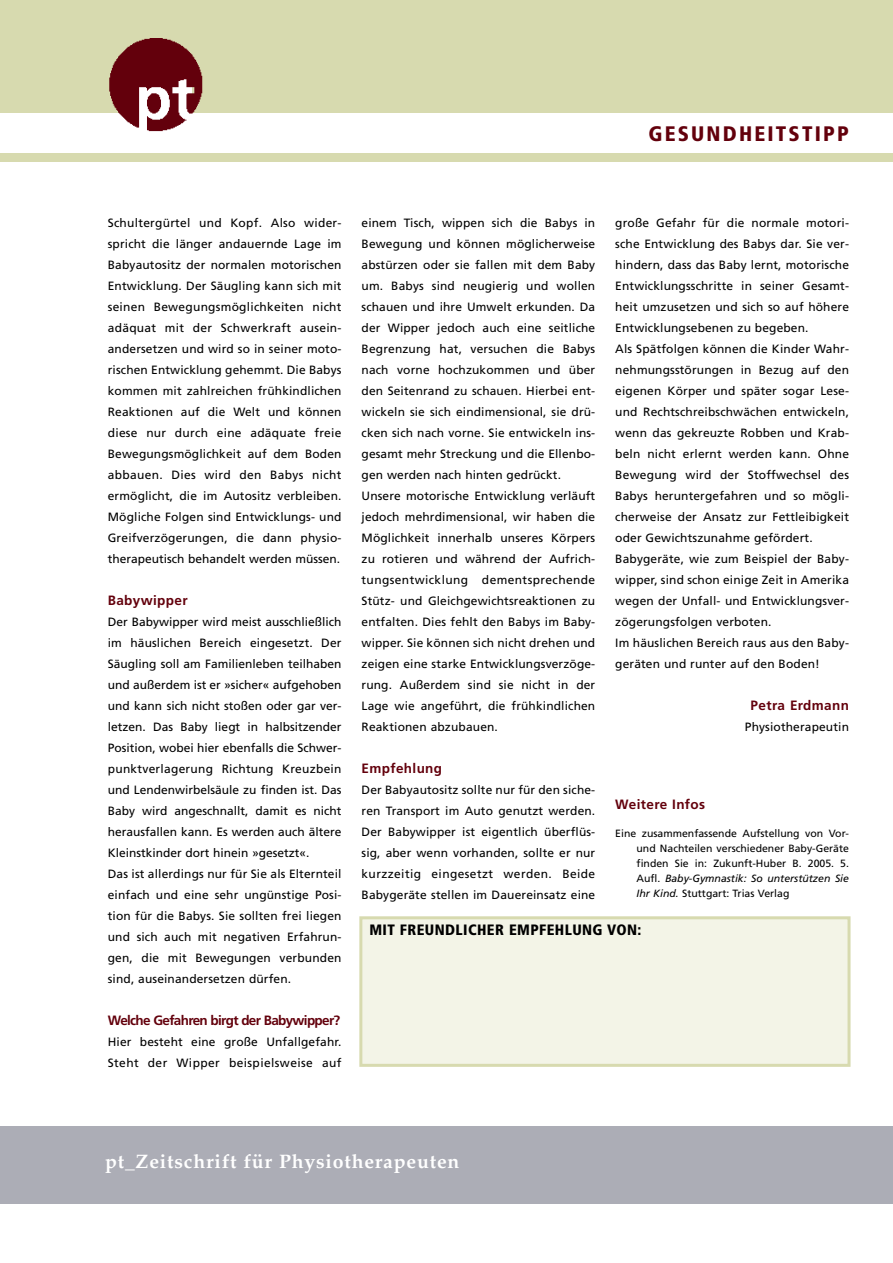
<style>
.page{position:relative;width:893px;height:1263px;background:#fff}
.page>*{position:absolute;margin:0;border:0;box-sizing:border-box;transform-origin:0 0}
.t1{font:900 condensed 21px "Frutiger";letter-spacing:.105em;color:#63000c}
.t2{font:700 19.5px "Palatino LT";letter-spacing:.04em;color:#fff}
.t3{font:900 condensed 15px "Frutiger";letter-spacing:.025em;color:#000}
.t4{font:700 13.5px "Frutiger";letter-spacing:.03em;color:#63000c}
.t5{font:700 13.5px "Frutiger";letter-spacing:-.05em;color:#63000c}
.t6{font:12px/21px "Frutiger";letter-spacing:.01em;color:#000}
.t7{font:10.5px/15px "Frutiger";color:#000;text-align:justify}
.s1{font-style:italic}
</style>
<div class="page">
<div style="left:0;top:0;width:892px;height:162px;background:#d7daaf"></div>
<div style="left:0;top:113px;width:892px;height:40px;background:#fff"></div>
<div style="left:0;top:1126px;width:892px;height:77px;background:#acadb6"></div>
<div style="left:362px;top:919px;width:485px;height:145px;background:#f3f4e7"></div>
<div style="left:359px;top:916px;width:491px;height:151px;border:3px solid #d7daaf"></div>
<img style="left:109px;top:39px;width:93px;height:93px">
<h1 class="t1" style="left:648px;top:125px;width:202px">GESUNDHEITSTIPP</h1>
<p class="t6" style="left:108px;top:213px;width:235px;text-align:justify">Schultergürtel und Kopf. Also wider&shy;spricht die länger andauernde Lage im Babyautositz der normalen motorischen Entwicklung. Der Säugling kann sich mit seinen Bewegungsmöglichkeiten nicht adäquat mit der Schwerkraft ausein&shy;andersetzen und wird so in seiner moto&shy;rischen Entwicklung gehemmt. Die Babys kommen mit zahlreichen frühkindlichen Reaktionen auf die Welt und können diese nur durch eine adäquate freie Bewegungsmöglichkeit auf dem Boden abbauen. Dies wird den Babys nicht ermöglicht, die im Autositz verbleiben.<br>Mögliche Folgen sind Entwicklungs- und Greifverzögerungen, die dann physio&shy;therapeutisch behandelt werden müssen.</p>
<p class="t4" style="left:108px;top:595px;width:81px">Babywipper</p>
<p class="t6" style="left:108px;top:612px;width:235px">Der Babywipper wird meist ausschließlich im häuslichen Bereich eingesetzt. Der Säugling soll am Familienleben teilhaben und außerdem ist er »sicher« aufgehoben und kann sich nicht stoßen oder gar ver&shy;letzen. Das Baby liegt in halbsitzender Position, wobei hier ebenfalls die Schwer&shy;punktverlagerung Richtung Kreuzbein und Lendenwirbelsäule zu finden ist. Das Baby wird angeschnallt, damit es nicht herausfallen kann. Es werden auch ältere Kleinstkinder dort hinein »gesetzt«.<br>Das ist allerdings nur für Sie als Elternteil einfach und eine sehr ungünstige Posi&shy;tion für die Babys. Sie sollten frei liegen und sich auch mit negativen Erfahrun&shy;gen, die mit Bewegungen verbunden sind, auseinandersetzen dürfen.</p>
<p class="t5" style="left:108px;top:1015px;width:234px">Welche Gefahren birgt der Babywipper?</p>
<p class="t6" style="left:108px;top:1032px;width:235px">Hier besteht eine große Unfallgefahr.<br>Steht der Wipper beispielsweise auf</p>
<p class="t6" style="left:362px;top:213px;width:235px">einem Tisch, wippen sich die Babys in Bewegung und können möglicherweise abstürzen oder sie fallen mit dem Baby um. Babys sind neugierig und wollen schauen und ihre Umwelt erkunden. Da der Wipper jedoch auch eine seitliche Begrenzung hat, versuchen die Babys nach vorne hochzukommen und über den Seitenrand zu schauen. Hierbei ent&shy;wickeln sie sich eindimensional, sie drü - cken sich nach vorne. Sie entwickeln ins&shy;gesamt mehr Streckung und die Ellenbo&shy;gen werden nach hinten gedrückt.<br>Unsere motorische Entwicklung verläuft jedoch mehrdimensional, wir haben die Möglichkeit innerhalb unseres Körpers zu rotieren und während der Aufrich&shy;tungsentwicklung dementsprechende Stütz- und Gleichgewichtsreaktionen zu entfalten. Dies fehlt den Babys im Baby&shy;wipper. Sie können sich nicht drehen und zeigen eine starke Entwicklungsverzöge&shy;rung. Außerdem sind sie nicht in der Lage wie angeführt, die frühkindlichen Reaktionen abzubauen.</p>
<p class="t4" style="left:362px;top:763px;width:82px">Empfehlung</p>
<p class="t6" style="left:362px;top:780px;width:235px;text-align:justify">Der Babyautositz sollte nur für den siche&shy;ren Transport im Auto genutzt werden.<br>Der Babywipper ist eigentlich überflüs&shy;sig, aber wenn vorhanden, sollte er nur kurzzeitig eingesetzt werden. Beide Babygeräte stellen im Dauereinsatz eine</p>
<p class="t6" style="left:615px;top:213px;width:235px">große Gefahr für die normale motori&shy;sche Entwicklung des Babys dar. Sie ver&shy;hindern, dass das Baby lernt, motorische Entwicklungsschritte in seiner Gesamt&shy;heit umzusetzen und sich so auf höhere Entwicklungsebenen zu begeben.<br>Als Spätfolgen können die Kinder Wahr&shy;nehmungsstörungen in Bezug auf den eigenen Körper und später sogar Lese&shy;und Rechtschreibschwächen entwickeln, wenn das gekreuzte Robben und Krab&shy;beln nicht erlernt werden kann. Ohne Bewegung wird der Stoffwechsel des Babys heruntergefahren und so mögli&shy;cherweise der Ansatz zur Fettleibigkeit oder Gewichtszunahme gefördert.<br>Babygeräte, wie zum Beispiel der Baby&shy;wipper, sind schon einige Zeit in Amerika wegen der Unfall- und Entwicklungsver&shy;zögerungsfolgen verboten.<br>Im häuslichen Bereich raus aus den Baby&shy;geräten und runter auf den Boden!</p>
<p class="t4" style="left:750px;top:700px;width:100px">Petra Erdmann</p>
<p class="t6" style="left:745px;top:717px;width:106px">Physiotherapeutin</p>
<p class="t4" style="left:615px;top:799px;width:91px">Weitere Infos</p>
<p class="t7" style="left:636px;top:827px;width:214px;text-indent:-21px">Eine zusammenfassende Aufstellung von Vor&shy;und Nachteilen verschiedener Baby-Geräte finden Sie in: Zukunft-Huber B. 2005. 5.<br>Aufl. <span class="s1">Baby-Gymnastik: So unterstützen Sie Ihr Kind.</span> Stuttgart: Trias Verlag</p>
<p class="t3" style="left:369px;top:924px;width:273px">MIT FREUNDLICHER EMPFEHLUNG VON:</p>
<h2 class="t2" style="left:105px;top:1154px;width:356px">pt_Zeitschrift für Physiotherapeuten</h2>
</div>
